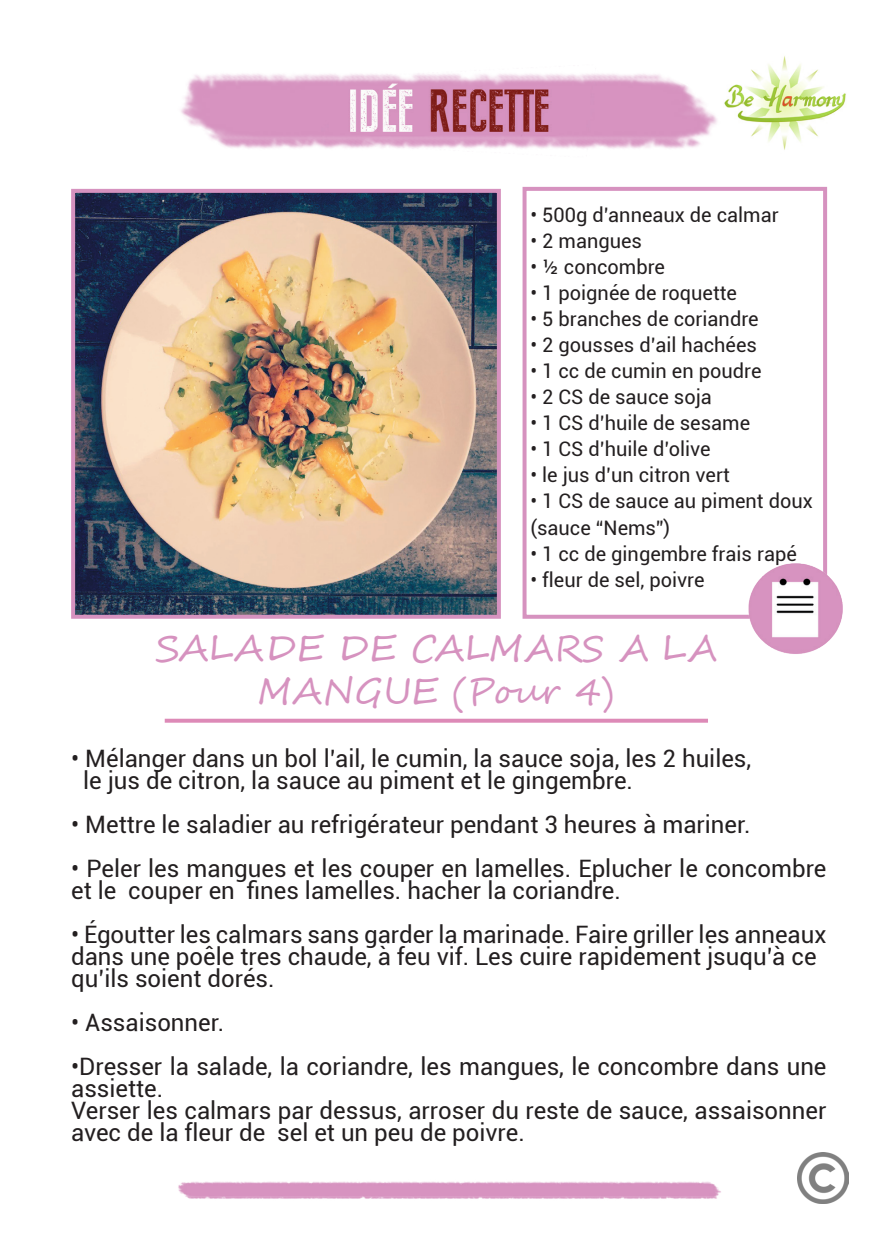
<style>
.page{position:relative;width:896px;height:1248px;background:#fff}
.page>*{position:absolute;margin:0;border:0;box-sizing:border-box;transform-origin:0 0}
.t1{font:36px/43.2px "Segoe Script";color:#d692bf;text-align:center}
.t2{font:24px/22px "Roboto";color:#231f20}
.t3{font:20px/26px "Roboto";color:#231f20}
</style>
<div class="page">
<img style="left:164px;top:73px;width:666px;height:1131px">
<div style="left:165px;top:718px;width:543px;height:4px;border:2px solid #dd8ab7"></div>
<img style="left:724px;top:56px;width:122px;height:107px">
<img style="left:798px;top:1152px;width:51px;height:51px">
<div style="left:522px;top:187px;width:305px;height:431px;border:4px solid #d692bf"></div>
<img style="left:728px;top:427px;width:115px;height:244px">
<img style="left:71px;top:187px;width:432px;height:433px">
<p class="t3" style="left:530px;top:201px;width:250px">• 500g d’anneaux de calmar</p>
<p class="t3" style="left:530px;top:227px;width:113px">• 2 mangues</p>
<p class="t3" style="left:530px;top:253px;width:136px">• ½ concombre</p>
<p class="t3" style="left:530px;top:279px;width:208px">• 1 poignée de roquette</p>
<p class="t3" style="left:530px;top:305px;width:230px">• 5 branches de coriandre</p>
<p class="t3" style="left:530px;top:331px;width:228px">• 2 gousses d’ail hachées</p>
<p class="t3" style="left:530px;top:357px;width:232px">• 1 cc de cumin en poudre</p>
<p class="t3" style="left:530px;top:383px;width:183px">• 2 CS de sauce soja</p>
<p class="t3" style="left:530px;top:409px;width:221px">• 1 CS d’huile de sesame</p>
<p class="t3" style="left:530px;top:435px;width:182px">• 1 CS d’huile d’olive</p>
<p class="t3" style="left:530px;top:461px;width:201px">• le jus d’un citron vert</p>
<p class="t3" style="left:530px;top:487px;width:284px">• 1 CS de sauce au piment doux (sauce “Nems”)</p>
<p class="t3" style="left:530px;top:539px;width:268px">• 1 cc de gingembre frais rapé</p>
<p class="t3" style="left:530px;top:565px;width:175px">• fleur de sel, poivre</p>
<p class="t1" style="left:155px;top:627px;width:563px">SALADE DE CALMARS A LA<br>MANGUE (Pour 4)</p>
<p class="t2" style="left:71px;top:746px;width:681px">• Mélanger dans un bol l’ail, le cumin, la sauce soja, les 2 huiles,</p>
<p class="t2" style="left:83px;top:768px;width:551px">le jus de citron, la sauce au piment et le gingembre.</p>
<p class="t2" style="left:71px;top:812px;width:681px">• Mettre le saladier au refrigérateur pendant 3 heures à mariner.</p>
<p class="t2" style="left:71px;top:856px;width:757px">• Peler les mangues et les couper en lamelles. Eplucher le concombre et le couper en fines lamelles. hacher la coriandre.</p>
<p class="t2" style="left:71px;top:922px;width:757px">• Égoutter les calmars sans garder la marinade. Faire griller les anneaux dans une poêle tres chaude, à feu vif. Les cuire rapidement jsuqu’à ce</p>
<p class="t2" style="left:71px;top:966px;width:205px">qu’ils soient dorés.</p>
<p class="t2" style="left:71px;top:1010px;width:155px">• Assaisonner.</p>
<p class="t2" style="left:71px;top:1054px;width:757px">•Dresser la salade, la coriandre, les mangues, le concombre dans une assiette.</p>
<p class="t2" style="left:71px;top:1098px;width:757px">Verser les calmars par dessus, arroser du reste de sauce, assaisonner avec de la fleur de sel et un peu de poivre.</p>
</div>
